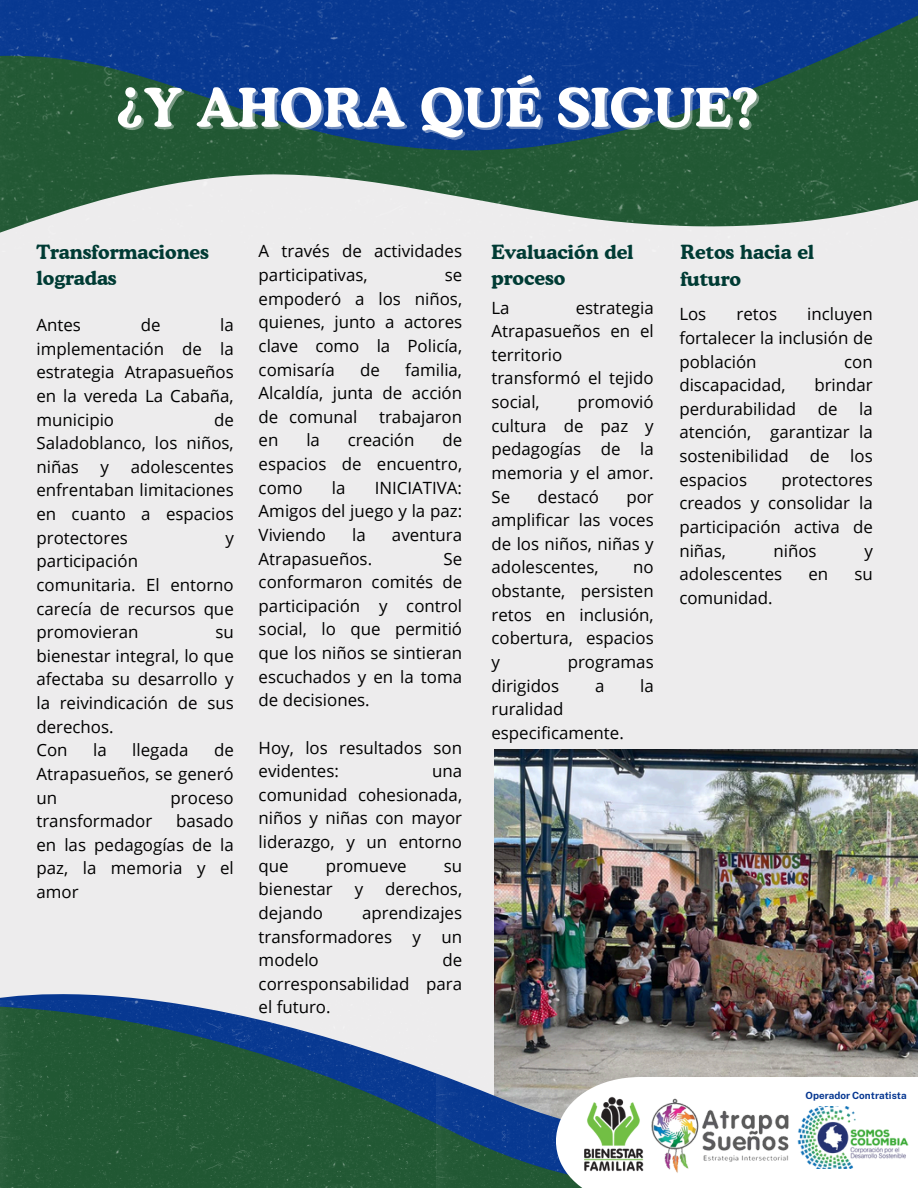
<style>
.page{position:relative;width:918px;height:1188px;background:#edeced}
.page>*{position:absolute;margin:0;border:0;box-sizing:border-box;transform-origin:0 0}
.t1{font:700 53.25px "Cooper BT";color:#fff}
.t2{font:700 19.5px/26.5px "Cooper BT";color:#003b34}
.t3{font:16.8px/23.7px "Open Sans";color:#000;text-align:justify}
.t4{font:700 9.9px "Public Sans";color:#063791}
</style>
<div class="page">
<img style="left:0;top:0;width:918px;height:233px">
<img style="left:495px;top:750px;width:423px;height:110px">
<img style="left:0;top:860px;width:918px;height:328px">
<img style="left:0;top:1001px;width:436px;height:187px">
<img style="left:437px;top:1065px;width:436px;height:123px">
<svg style="left:556px;top:1077px;width:362px;height:111px;background:#f2f3f3"></svg>
<img style="left:581px;top:1095px;width:214px;height:79px">
<img style="left:797px;top:1107px;width:112px;height:62px">
<h2 class="t1" style="left:116px;top:74px;width:645px">¿Y AHORA QUÉ SIGUE?</h2>
<p class="t2" style="left:36px;top:238px;width:174px">Transformaciones logradas</p>
<p class="t3" style="left:36px;top:313px;width:46px">Antes</p>
<p class="t3" style="left:141px;top:313px;width:21px">de</p>
<p class="t3" style="left:36px;top:313px;width:199px;text-indent:184px">la implementación de la estrategia Atrapasueños en la vereda La Cabaña, municipio</p>
<p class="t3" style="left:36px;top:407px;width:199px;text-indent:178px">de Saladoblanco, los niños, niñas</p>
<p class="t3" style="left:36px;top:455px;width:199px;text-indent:94px">adolescentes enfrentaban limitaciones en cuanto a espacios protectores</p>
<p class="t3" style="left:101px;top:455px;width:10px">y</p>
<p class="t3" style="left:225px;top:525px;width:10px">y</p>
<p class="t3" style="left:36px;top:549px;width:199px;text-align:left">participación comunitaria. El entorno carecía de recursos que promovieran</p>
<p class="t3" style="left:36px;top:620px;width:199px;text-align:left;text-indent:179px">su bienestar integral, lo que afectaba su desarrollo y la reivindicación de sus derechos.<br>Con</p>
<p class="t3" style="left:36px;top:738px;width:199px;text-indent:178px">de Atrapasueños, se generó un</p>
<p class="t3" style="left:93px;top:738px;width:15px">la</p>
<p class="t3" style="left:132px;top:738px;width:58px">llegada</p>
<p class="t3" style="left:171px;top:785px;width:65px">proceso</p>
<p class="t3" style="left:36px;top:809px;width:117px">transformador</p>
<p class="t3" style="left:36px;top:809px;width:199px;text-indent:140px">basado en las pedagogías de la paz, la memoria y el amor</p>
<h1 class="t3" style="left:259px;top:239px;width:205px">A través de actividades participativas,</h1>
<h1 class="t3" style="left:259px;top:263px;width:205px;text-indent:186px">se empoderó a los niños, quienes, junto a actores clave como la Policía, comisaría</h1>
<h1 class="t3" style="left:259px;top:357px;width:205px;text-indent:146px">familia, Alcaldía, junta de acción de comunal</h1>
<h1 class="t3" style="left:360px;top:357px;width:21px">de</h1>
<h1 class="t3" style="left:379px;top:404px;width:84px">trabajaron</h1>
<h1 class="t3" style="left:259px;top:428px;width:21px">en</h1>
<h1 class="t3" style="left:306px;top:428px;width:15px">la</h1>
<h1 class="t3" style="left:348px;top:428px;width:68px">creación</h1>
<h1 class="t3" style="left:259px;top:428px;width:205px;text-indent:184px">de espacios de encuentro, como</h1>
<h1 class="t3" style="left:332px;top:475px;width:15px">la</h1>
<h1 class="t3" style="left:259px;top:475px;width:205px;text-indent:116px">INICIATIVA:<br>Amigos del juego y la paz:<br>Viviendo</h1>
<h1 class="t3" style="left:352px;top:523px;width:15px">la</h1>
<h1 class="t3" style="left:392px;top:523px;width:72px">aventura</h1>
<h1 class="t3" style="left:259px;top:546px;width:115px">Atrapasueños.</h1>
<h1 class="t3" style="left:259px;top:546px;width:205px;text-indent:185px">Se conformaron comités de participación y control social, lo que permitió que los niños se sintieran escuchados y en la toma de decisiones.</h1>
<h2 class="t3" style="left:259px;top:735px;width:205px">Hoy, los resultados son evidentes:</h2>
<h2 class="t3" style="left:259px;top:759px;width:205px;text-indent:173px">una comunidad cohesionada, niños y niñas con mayor liderazgo, y un entorno que</h2>
<h2 class="t3" style="left:326px;top:853px;width:82px">promueve</h2>
<h2 class="t3" style="left:444px;top:853px;width:20px">su</h2>
<h2 class="t3" style="left:259px;top:877px;width:76px">bienestar</h2>
<h2 class="t3" style="left:355px;top:877px;width:10px">y</h2>
<h2 class="t3" style="left:385px;top:877px;width:78px">derechos,</h2>
<h2 class="t3" style="left:259px;top:901px;width:66px">dejando</h2>
<h2 class="t3" style="left:259px;top:901px;width:205px;text-indent:103px">aprendizajes transformadores y un modelo</h2>
<h2 class="t3" style="left:259px;top:948px;width:205px;text-indent:184px">de corresponsabilidad para el futuro.</h2>
<h3 class="t2" style="left:491px;top:238px;width:144px">Evaluación del proceso</h3>
<h3 class="t2" style="left:680px;top:239px;width:135px;line-height:27px">Retos hacia el futuro</h3>
<h2 class="t3" style="left:491px;top:295px;width:164px;text-align:left;text-indent:84px">estrategia<br>Atrapasueños en el territorio transformó el tejido social,</h2>
<h2 class="t3" style="left:491px;top:295px;width:20px">La</h2>
<h2 class="t3" style="left:491px;top:390px;width:164px;text-indent:86px">promovió cultura de paz y pedagogías de la memoria y el amor.<br>Se</h2>
<h2 class="t3" style="left:538px;top:484px;width:63px">destacó</h2>
<h2 class="t3" style="left:491px;top:484px;width:164px;text-indent:135px">por amplificar las voces de los niños, niñas y adolescentes,</h2>
<h2 class="t3" style="left:491px;top:555px;width:164px;text-indent:142px">no obstante, persisten retos en inclusión, cobertura, espacios y</h2>
<h2 class="t3" style="left:568px;top:650px;width:88px">programas</h2>
<h2 class="t3" style="left:491px;top:673px;width:69px">dirigidos</h2>
<h2 class="t3" style="left:595px;top:673px;width:11px">a</h2>
<h2 class="t3" style="left:640px;top:673px;width:15px">la</h2>
<h2 class="t3" style="left:491px;top:697px;width:134px">ruralidad especificamente.</h2>
<h3 class="t3" style="left:679px;top:302px;width:195px;text-indent:128px">incluyen fortalecer la inclusión de población</h3>
<h3 class="t3" style="left:679px;top:302px;width:28px">Los</h3>
<h3 class="t3" style="left:737px;top:302px;width:42px">retos</h3>
<h3 class="t3" style="left:844px;top:349px;width:30px">con</h3>
<h3 class="t3" style="left:679px;top:373px;width:108px">discapacidad,</h3>
<h3 class="t3" style="left:814px;top:373px;width:60px">brindar</h3>
<h3 class="t3" style="left:679px;top:396px;width:118px">perdurabilidad</h3>
<h3 class="t3" style="left:818px;top:396px;width:21px">de</h3>
<h3 class="t3" style="left:679px;top:396px;width:195px;text-indent:180px">la atención, garantizar la sostenibilidad de los espacios</h3>
<h3 class="t3" style="left:679px;top:467px;width:195px;text-indent:102px">protectores creados y consolidar la participación activa de niñas,</h3>
<h3 class="t3" style="left:774px;top:538px;width:45px">niños</h3>
<h3 class="t3" style="left:864px;top:538px;width:10px">y</h3>
<h3 class="t3" style="left:679px;top:562px;width:104px">adolescentes</h3>
<h3 class="t3" style="left:808px;top:562px;width:21px">en</h3>
<h3 class="t3" style="left:854px;top:562px;width:20px">su</h3>
<h3 class="t3" style="left:679px;top:585px;width:95px">comunidad.</h3>
<p class="t4" style="left:806px;top:1090px;width:103px">Operador Contratista</p>
</div>
